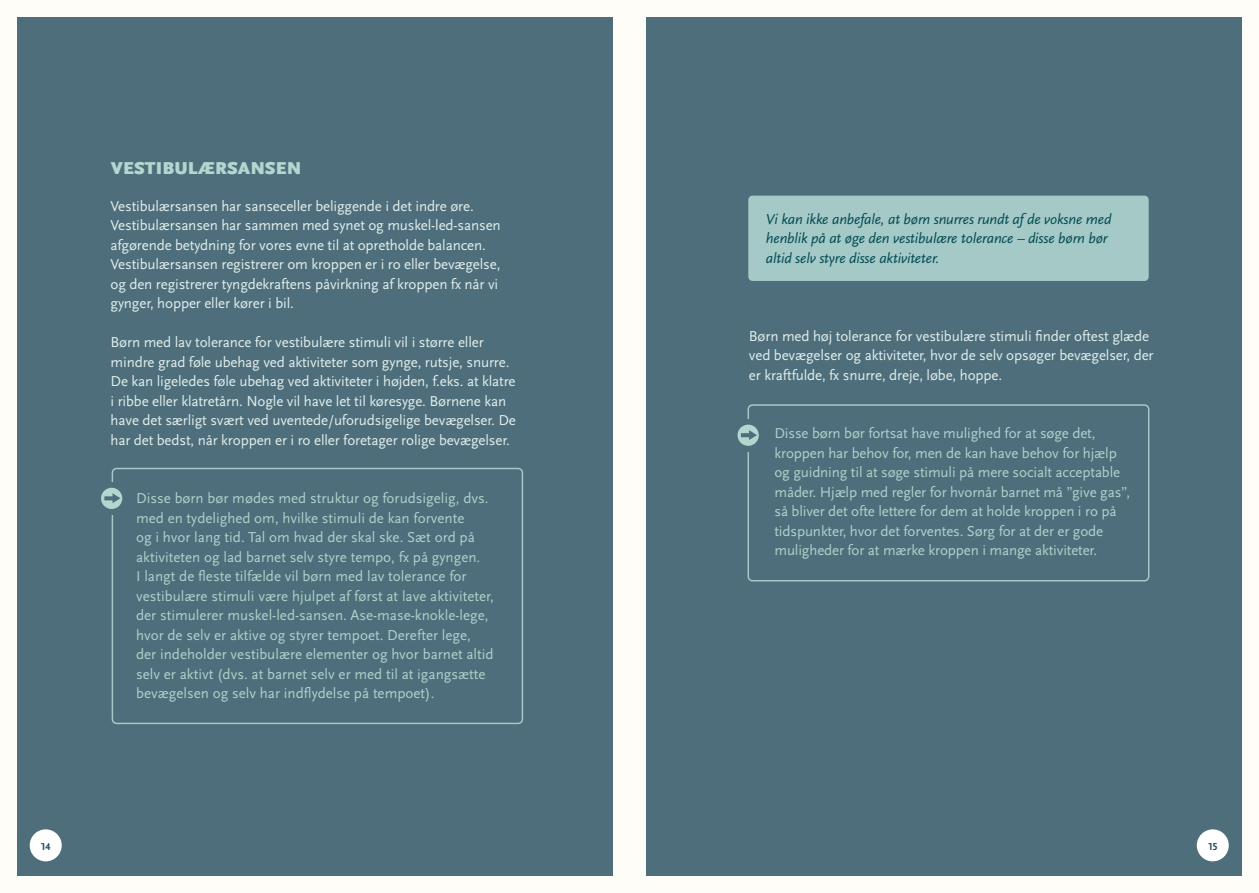
<style>
.page{position:relative;width:1259px;height:893px;background:#fffdf8}
.page>*{position:absolute;margin:0;border:0;box-sizing:border-box;transform-origin:0 0}
.t1{font:900 18px "Scala Sans OT";letter-spacing:.01em;color:#b5d5cf}
.t2{font:15px/19.5px "Scala Sans OT";color:#aed2cb}
.t3{font:15px/19.5px "Scala Sans OT";letter-spacing:-.01em;color:#e1eeec}
.t4{font:italic 15px/19.5px "Scala Sans OT";letter-spacing:-.01em;color:#034b53}
.t5{font:700 10.5px "Scala Sans OT";color:#204a59}
</style>
<div class="page">
<div style="left:17px;top:17px;width:595px;height:859px;background:#4d6e7a"></div>
<div style="left:646px;top:17px;width:596px;height:859px;background:#4d6e7a"></div>
<div style="left:748px;top:196px;width:400px;height:85px;background:#a4c9c7;border-radius:4px"></div>
<div style="left:747px;top:404px;width:402px;height:177px;border:2px solid #a4c9c7;border-radius:4px"></div>
<div style="left:112px;top:468px;width:411px;height:256px;border:2px solid #a4c9c7;border-radius:4px"></div>
<div style="left:100px;top:483px;width:29px;height:32px;background:#4d6e7a"></div>
<div style="left:737px;top:419px;width:28px;height:33px;background:#4d6e7a"></div>
<div style="left:101px;top:488px;width:21px;height:21px;background:#b5d5cf;border-radius:50%"></div>
<div style="left:737px;top:425px;width:22px;height:21px;background:#b5d5cf;border-radius:50%"></div>
<svg style="left:104px;top:496px;width:9px;height:4px"></svg>
<svg style="left:113px;top:493px;width:7px;height:10px"></svg>
<svg style="left:741px;top:433px;width:8px;height:4px"></svg>
<svg style="left:749px;top:430px;width:8px;height:10px"></svg>
<div style="left:30px;top:830px;width:31px;height:31px;background:#fff;border-radius:50%"></div>
<div style="left:30px;top:829px;width:32px;height:32px;border:1px solid #fff;border-radius:50%"></div>
<div style="left:1197px;top:830px;width:31px;height:31px;background:#fff;border-radius:50%"></div>
<div style="left:1196px;top:829px;width:32px;height:32px;border:1px solid #fff;border-radius:50%"></div>
<p class="t1" style="left:111px;top:158px;width:192px">VESTIBULÆRSANSEN</p>
<p class="t3" style="left:111px;top:196px;width:392px">Vestibulærsansen har sanseceller beliggende i det indre øre.<br>Vestibulærsansen har sammen med synet og muskel-led-sansen afgørende betydning for vores evne til at opretholde balancen.<br>Vestibulærsansen registrerer om kroppen er i ro eller bevægelse, og den registrerer tyngdekraftens påvirkning af kroppen fx når vi gynger, hopper eller kører i bil.</p>
<p class="t3" style="left:111px;top:333px;width:407px">Børn med lav tolerance for vestibulære stimuli vil i større eller mindre grad føle ubehag ved aktiviteter som gynge, rutsje, snurre.<br>De kan ligeledes føle ubehag ved aktiviteter i højden, f.eks. at klatre i ribbe eller klatretårn. Nogle vil have let til køresyge. Børnene kan have det særligt svært ved uventede/uforudsigelige bevægelser. De har det bedst, når kroppen er i ro eller foretager rolige bevægelser.</p>
<p class="t2" style="left:136px;top:489px;width:359px">Disse børn bør mødes med struktur og forudsigelig, dvs. med en tydelighed om, hvilke stimuli de kan forvente<br>og i hvor lang tid. Tal om hvad der skal ske. Sæt ord på aktiviteten og lad barnet selv styre tempo, fx på gyngen.<br>I langt de fleste tilfælde vil børn med lav tolerance for vestibulære stimuli være hjulpet af først at lave aktiviteter, der stimulerer muskel-led-sansen. Ase-mase-knokle-lege, hvor de selv er aktive og styrer tempoet. Derefter lege, der indeholder vestibulære elementer og hvor barnet altid selv er aktivt (dvs. at barnet selv er med til at igangsætte bevægelsen og selv har indflydelse på tempoet).</p>
<p class="t4" style="left:766px;top:209px;width:347px">Vi kan ikke anbefale, at børn snurres rundt af de voksne med henblik på at øge den vestibulære tolerance – disse børn bør altid selv styre disse aktiviteter.</p>
<p class="t3" style="left:749px;top:326px;width:406px">Børn med høj tolerance for vestibulære stimuli finder oftest glæde ved bevægelser og aktiviteter, hvor de selv opsøger bevægelser, der er kraftfulde, fx snurre, dreje, løbe, hoppe.</p>
<p class="t2" style="left:774px;top:424px;width:357px">Disse børn bør fortsat have mulighed for at søge det, kroppen har behov for, men de kan have behov for hjælp og guidning til at søge stimuli på mere socialt acceptable måder. Hjælp med regler for hvornår barnet må ”give gas”, så bliver det ofte lettere for dem at holde kroppen i ro på tidspunkter, hvor det forventes. Sørg for at der er gode muligheder for at mærke kroppen i mange aktiviteter.</p>
<p class="t5" style="left:41px;top:840px;width:11px">14</p>
<p class="t5" style="left:1208px;top:840px;width:11px">15</p>
</div>
